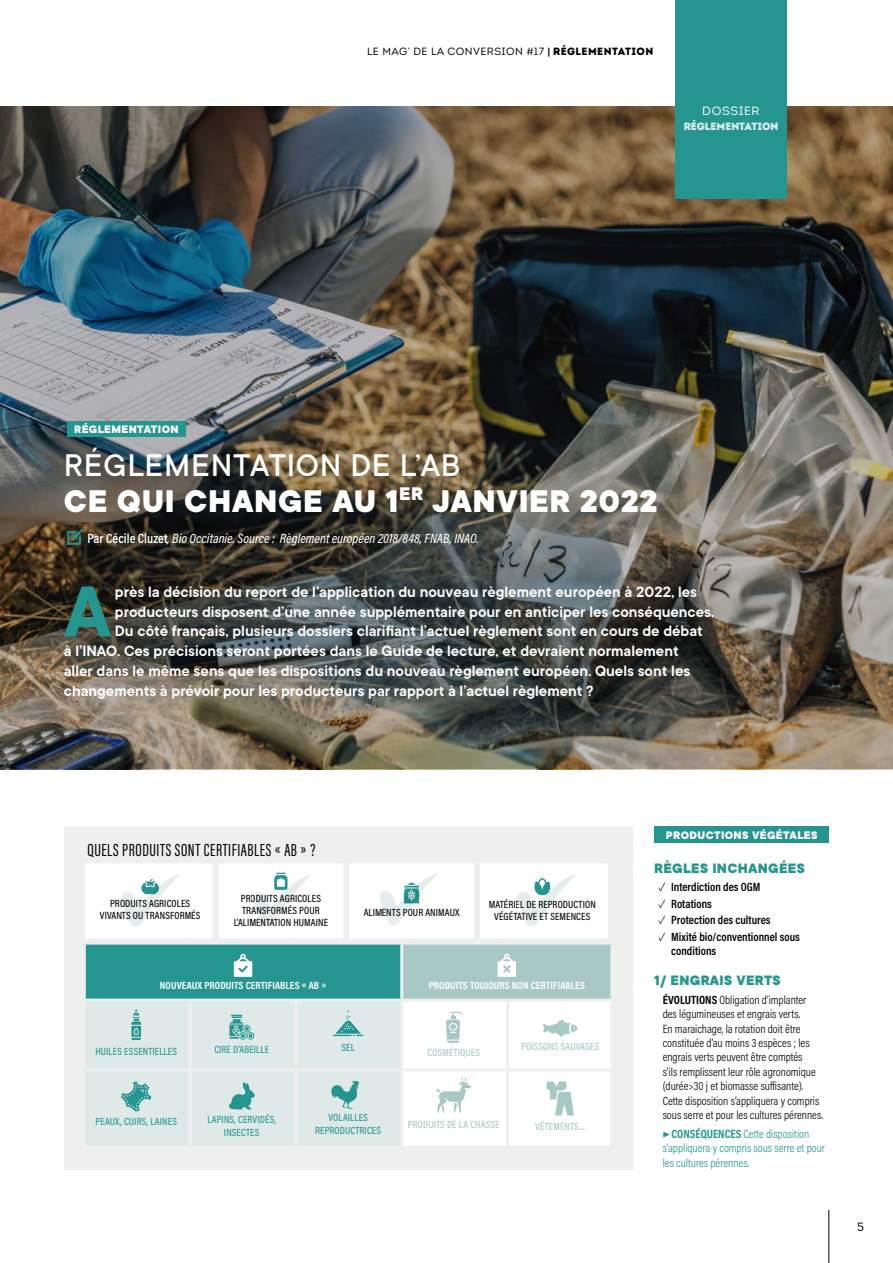
<style>
.page{position:relative;width:893px;height:1263px;background:#fff}
.page>*{position:absolute;margin:0;border:0;box-sizing:border-box;transform-origin:0 0}
.t1{font:700 79.35px "TT Commons";color:#24968f}
.t2{font:800 34.5px/36px "TT Commons";letter-spacing:.02em;color:#fff}
.t3{font:18px "Acumin Pro Extra Cond";letter-spacing:.03em;color:#000}
.t4{font:600 16.5px "TT Commons";color:#fff}
.t5{font:800 15px "TT Commons";letter-spacing:.02em;color:#24968f}
.t6{font:italic 500 13.5px "Acumin Pro Cond";color:#fff}
.t7{font:300 12px/14.4px "Acumin Pro Cond";color:#000}
.t8{font:600 12px/14.4px "Acumin Pro Cond";color:#000}
.t9{font:300 12px/14.4px "Acumin Pro Cond";color:#24968f}
.t10{font:800 12px "TT Commons";letter-spacing:.03em;color:#fff}
.t11{font:12px "Intro Rust Book Base";letter-spacing:.05em;color:#fff}
.t12{font:12px "Intro Rust Book Base";color:#000}
.t13{font:500 10.5px/12.6px "Acumin Pro Cond";letter-spacing:.01em;color:#000;text-align:center}
.t14{font:500 10.5px/12.6px "Acumin Pro Cond";letter-spacing:.01em;color:#24968f;text-align:center}
.t15{font:700 10.5px "Acumin Pro Cond";letter-spacing:.01em;color:#fff}
.t16{font:500 10.5px "Acumin Pro Cond";letter-spacing:.01em;color:#a7c8c5}
.t17{font:10.5px "Intro Rust Book Base";letter-spacing:.04em;color:#000}
.t18{font:10.5px "Intro Rust Base Line";color:#fff}
.s1{font-family:"Informative";font-weight:900}
.s2{font-family:"Intro Rust Base"}
.s3{font-weight:500}
.s4{font-weight:600;font-style:normal}
.s5{font-weight:300}
.s6{font-weight:700}
</style>
<div class="page">
<div style="left:64px;top:826px;width:568px;height:343px;background:#efefef"></div>
<div style="left:84px;top:943px;width:318px;height:57px;background:#24968f"></div>
<div style="left:402px;top:943px;width:210px;height:57px;background:#a7c8c5"></div>
<div style="left:86px;top:1002px;width:314px;height:144px;background:#dee9e8"></div>
<hr style="left:83px;top:941px;width:107px;height:3px;background:#efefef">
<hr style="left:83px;top:944px;width:3px;height:54px;background:#efefef">
<hr style="left:190px;top:941px;width:106px;height:3px;background:#efefef">
<hr style="left:296px;top:941px;width:106px;height:3px;background:#efefef">
<hr style="left:402px;top:941px;width:106px;height:3px;background:#efefef">
<hr style="left:400px;top:944px;width:3px;height:54px;background:#efefef">
<hr style="left:508px;top:941px;width:105px;height:3px;background:#efefef">
<hr style="left:610px;top:944px;width:3px;height:54px;background:#efefef">
<hr style="left:83px;top:998px;width:107px;height:3px;background:#efefef">
<hr style="left:190px;top:998px;width:106px;height:3px;background:#efefef">
<hr style="left:189px;top:1001px;width:3px;height:67px;background:#efefef">
<hr style="left:296px;top:998px;width:106px;height:3px;background:#efefef">
<hr style="left:294px;top:1001px;width:3px;height:67px;background:#efefef">
<hr style="left:402px;top:998px;width:106px;height:3px;background:#efefef">
<hr style="left:508px;top:998px;width:105px;height:3px;background:#efefef">
<hr style="left:83px;top:1068px;width:107px;height:3px;background:#efefef">
<hr style="left:190px;top:1068px;width:106px;height:3px;background:#efefef">
<hr style="left:189px;top:1071px;width:3px;height:75px;background:#efefef">
<hr style="left:296px;top:1068px;width:106px;height:3px;background:#efefef">
<hr style="left:294px;top:1071px;width:3px;height:75px;background:#efefef">
<svg style="left:234px;top:954px;width:18px;height:23px"></svg>
<svg style="left:498px;top:954px;width:18px;height:23px"></svg>
<img style="left:0;top:106px;width:893px;height:663px">
<svg style="left:131px;top:1009px;width:10px;height:31px"></svg>
<svg style="left:229px;top:1082px;width:26px;height:27px"></svg>
<svg style="left:121px;top:1081px;width:30px;height:31px"></svg>
<svg style="left:229px;top:1015px;width:25px;height:25px"></svg>
<svg style="left:333px;top:1011px;width:30px;height:25px"></svg>
<hr style="left:828px;top:1210px;width:1px;height:53px;background:#000">
<div style="left:67px;top:421px;width:119px;height:16px;background:#24968f"></div>
<div style="left:654px;top:826px;width:175px;height:16px;background:#24968f"></div>
<svg style="left:67px;top:529px;width:16px;height:16px"></svg>
<svg style="left:403px;top:1002px;width:207px;height:144px"></svg>
<svg style="left:329px;top:1080px;width:30px;height:29px"></svg>
<svg style="left:85px;top:863px;width:522px;height:75px"></svg>
<div style="left:675px;top:0;width:111px;height:199px;background:#24968f"></div>
<p class="t17" style="left:367px;top:45px;width:288px">LE MAG’ DE LA CONVERSION #17 <span class="s1">|</span> <span class="s2">RÉGLEMENTATION</span></p>
<p class="t11" style="left:702px;top:104px;width:59px">DOSSIER</p>
<p class="t18" style="left:684px;top:120px;width:96px">RÉGLEMENTATION</p>
<p class="t10" style="left:74px;top:423px;width:106px">RÉGLEMENTATION</p>
<h2 class="t2" style="left:64px;top:448px;width:595px"><span class="s3">RÉGLEMENTATION DE L’AB<br></span>CE QUI CHANGE AU 1<sup>ER</sup> JANVIER 2022</h2>
<p class="t6" style="left:87px;top:530px;width:393px"><span class="s4">Par Cécile Cluzet</span>, Bio Occitanie. Source : Règlement européen 2018/848, FNAB, INAO.</p>
<h1 class="t1" style="left:64px;top:568px;width:48px">A</h1>
<p class="t4" style="left:115px;top:583px;width:584px">près la décision du report de l’application du nouveau règlement européen à 2022, les</p>
<p class="t4" style="left:115px;top:602px;width:601px">producteurs disposent d’une année supplémentaire pour en anticiper les conséquences.</p>
<p class="t4" style="left:115px;top:622px;width:589px">Du côté français, plusieurs dossiers clarifiant l’actuel règlement sont en cours de débat</p>
<p class="t4" style="left:64px;top:642px;width:616px">à l’INAO. Ces précisions seront portées dans le Guide de lecture, et devraient normalement</p>
<p class="t4" style="left:64px;top:662px;width:628px">aller dans le même sens que les dispositions du nouveau règlement européen. Quels sont les</p>
<p class="t4" style="left:64px;top:682px;width:531px">changements à prévoir pour les producteurs par rapport à l’actuel règlement ?</p>
<p class="t3" style="left:87px;top:839px;width:229px">QUELS PRODUITS SONT CERTIFIABLES « AB » ?</p>
<p class="t13" style="left:100px;top:897px;width:102px">PRODUITS AGRICOLES<br>VIVANTS OU TRANSFORMÉS</p>
<p class="t13" style="left:234px;top:892px;width:96px;line-height:12px">PRODUITS AGRICOLES<br>TRANSFORMÉS POUR<br>L’ALIMENTATION HUMAINE</p>
<p class="t13" style="left:364px;top:906px;width:97px">ALIMENTS POUR ANIMAUX</p>
<p class="t13" style="left:489px;top:898px;width:109px">MATÉRIEL DE REPRODUCTION<br>VÉGÉTATIVE ET SEMENCES</p>
<p class="t15" style="left:160px;top:979px;width:168px">NOUVEAUX PRODUITS CERTIFIABLES « AB »</p>
<p class="t15" style="left:429px;top:979px;width:158px">PRODUITS TOUJOURS NON CERTIFIABLES</p>
<p class="t14" style="left:342px;top:1041px;width:15px">SEL</p>
<p class="t16" style="left:521px;top:1039px;width:80px">POISSONS SAUVAGES</p>
<p class="t14" style="left:95px;top:1044px;width:83px">HUILES ESSENTIELLES</p>
<p class="t14" style="left:214px;top:1043px;width:56px">CIRE D’ABEILLE</p>
<p class="t16" style="left:428px;top:1046px;width:54px">COSMÉTIQUES</p>
<p class="t14" style="left:315px;top:1111px;width:67px">VOLAILLES<br>REPRODUCTRICES</p>
<p class="t16" style="left:535px;top:1119px;width:52px">VÊTEMENTS…</p>
<p class="t14" style="left:95px;top:1115px;width:83px">PEAUX, CUIRS, LAINES</p>
<p class="t14" style="left:207px;top:1113px;width:70px">LAPINS, CERVIDÉS,<br>INSECTES</p>
<p class="t16" style="left:408px;top:1117px;width:93px">PRODUITS DE LA CHASSE</p>
<p class="t10" style="left:666px;top:828px;width:153px">PRODUCTIONS VÉGÉTALES</p>
<p class="t5" style="left:654px;top:860px;width:152px">RÈGLES INCHANGÉES</p>
<p class="t8" style="left:658px;top:880px;width:104px"><span class="s5">✓</span> Interdiction des OGM</p>
<p class="t8" style="left:658px;top:896px;width:55px"><span class="s5">✓</span> Rotations</p>
<p class="t8" style="left:658px;top:913px;width:114px"><span class="s5">✓</span> Protection des cultures</p>
<p class="t8" style="left:671px;top:929px;width:130px;text-indent:-13px"><span class="s5">✓</span> Mixité bio/conventionnel sous conditions</p>
<p class="t5" style="left:654px;top:972px;width:128px">1/ ENGRAIS VERTS</p>
<p class="t7" style="left:663px;top:992px;width:162px"><span class="s6">ÉVOLUTIONS</span> Obligation d’implanter des légumineuses et engrais verts.<br>En maraichage, la rotation doit être constituée d’au moins 3 espèces ; les engrais verts peuvent être comptés<br>s’ils remplissent leur rôle agronomique (durée&gt;30 j et biomasse suffisante).<br>Cette disposition s’appliquera y compris sous serre et pour les cultures pérennes.</p>
<p class="t9" style="left:663px;top:1126px;width:164px"><span class="s6">▶CONSÉQUENCES</span> Cette disposition s’appliquera y compris sous serre et pour les cultures pérennes.</p>
<p class="t12" style="left:857px;top:1219px;width:8px">5</p>
</div>
